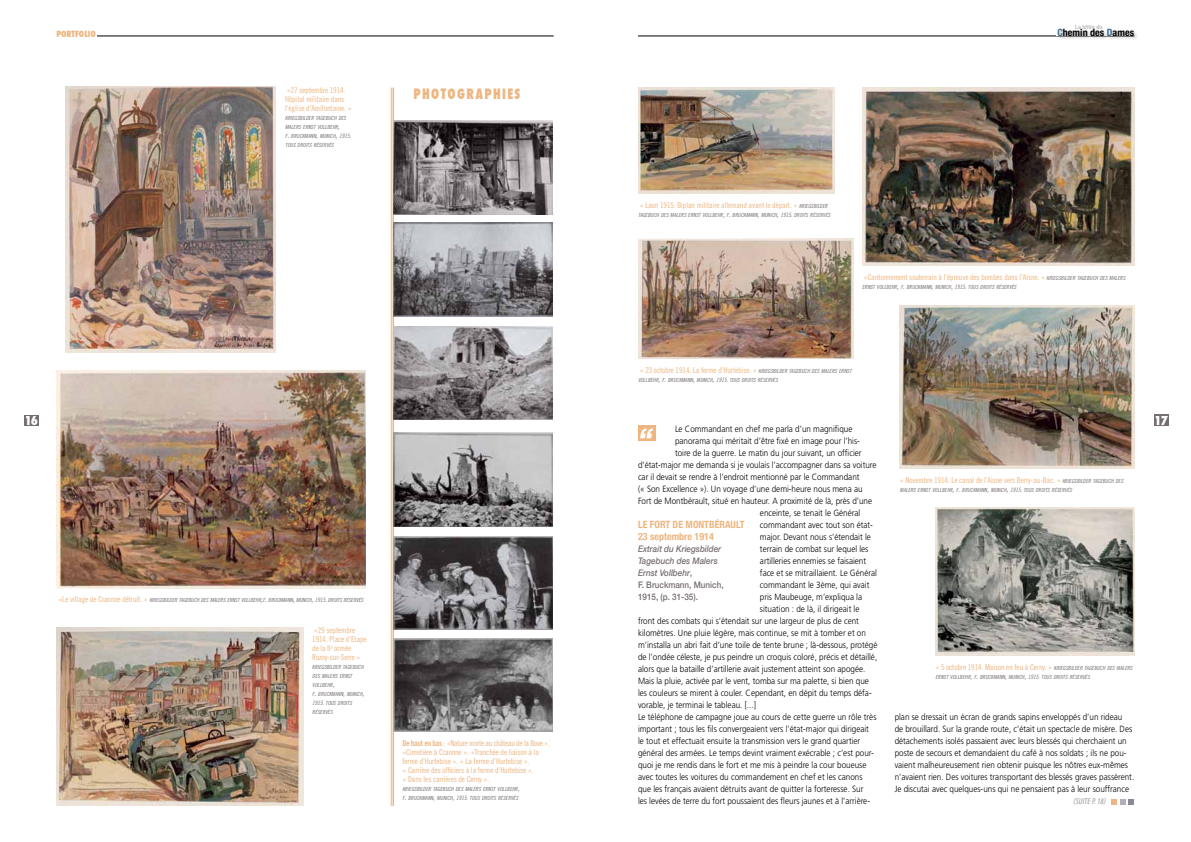
<style>
.page{position:relative;width:1191px;height:842px;background:#fff}
.page>*{position:absolute;margin:0;border:0;box-sizing:border-box;transform-origin:0 0}
.t1{font:italic 700 30px "Helvetica Neue";color:#fff}
.t2{font:800 condensed 14px "Futura";letter-spacing:.11em;color:#edb681;scale:.9 1}
.t3{font:800 condensed 12px "Futura";color:#fff}
.t4{font:700 condensed 10px/12px "Helvetica Neue";color:#edb681}
.t5{font:700 condensed 10px "Helvetica Neue";letter-spacing:.005em;color:#000}
.t6{font:300 9px/12px "Frutiger";color:#000;scale:.9 1}
.t7{font:italic 500 9px/12px "Helvetica Neue";color:#756e73;scale:.9 1}
.t8{font:italic condensed 8.5px "Myriad Pro";letter-spacing:.02em;color:#939598}
.t9{font:800 condensed 8.4px "Futura";color:#edb681}
.t10{font:8px/9px "Trade Gothic LT Std Cn 18";letter-spacing:-.01em;color:#edb681}
.t11{font:700 condensed 6px "Helvetica Neue";color:#bcbec0}
.t12{font:5.6px/9px "Trade Gothic LT Std Cn 18 Obl";color:#756e73}
.s1{font-size:8px}
.s2{font-size:6px}
.s3{color:#3b6e8f}
.s4{font-family:"Trade Gothic LT Std Cn 18 Obl";font-size:5.6px;color:#756e73}
.s5{font-weight:700;font-style:normal;font-stretch:condensed}
.s6{font-style:normal}
.s7{font-family:"Trade Gothic LT Std Cn 18";font-size:8px;color:#edb681}
.s8{font-family:"Trade Gothic LT Std Bd Cn 20"}
</style>
<div class="page">
<div style="left:1154px;top:415px;width:14px;height:11px;background:#756e73"></div>
<div style="left:25px;top:415px;width:14px;height:11px;background:#756e73"></div>
<hr style="left:72px;top:36px;width:481px;height:1px;background:#000">
<div style="left:53px;top:26px;width:44px;height:12px;background:#fff"></div>
<hr style="left:638px;top:36px;width:496px;height:1px;background:#000">
<div style="left:1057px;top:28px;width:82px;height:13px;background:#000;opacity:.25"></div>
<hr style="left:391px;top:88px;width:1px;height:718px;background:#edb681">
<hr style="left:392px;top:88px;width:2px;height:718px;background:#edb681">
<img style="left:394px;top:121px;width:159px;height:93px">
<img style="left:394px;top:223px;width:159px;height:93px">
<img style="left:394px;top:638px;width:159px;height:94px">
<img style="left:394px;top:326px;width:159px;height:94px">
<img style="left:394px;top:536px;width:159px;height:94px">
<img style="left:394px;top:433px;width:159px;height:93px">
<img style="left:57px;top:627px;width:246px;height:179px">
<img style="left:65px;top:86px;width:210px;height:266px">
<img style="left:57px;top:370px;width:309px;height:218px">
<div style="left:638px;top:426px;width:17px;height:15px;background:#edb681"></div>
<img style="left:638px;top:88px;width:196px;height:105px">
<img style="left:638px;top:239px;width:215px;height:120px">
<img style="left:935px;top:508px;width:199px;height:148px">
<img style="left:862px;top:88px;width:272px;height:178px">
<img style="left:900px;top:305px;width:234px;height:163px">
<svg style="left:1111px;top:799px;width:23px;height:5px"></svg>
<p class="t9" style="left:56px;top:28px;width:41px">PORTFOLIO</p>
<p class="t10" style="left:285px;top:86px;width:68px">«27 septembre 1914.<br>Hôpital militaire dans l’église d’Amifontaine. »</p>
<p class="t12" style="left:285px;top:114px;width:67px">KRIEGSBILDER TAGEBUCH DES<br>MALERS ERNST VOLLBEHR<span class="s1">,<br></span>F<span class="s1">.</span> BRUCKMANN<span class="s1">,</span> MUNICH<span class="s1">,</span> <span class="s2">1915.<br></span>TOUS DROITS RÉSERVÉS</p>
<h2 class="t2" style="left:413px;top:84px;width:120px">PHOTOGRAPHIES</h2>
<p class="t11" style="left:1075px;top:22px;width:29px">La lettre du</p>
<p class="t5" style="left:1057px;top:24px;width:78px"><span class="s3">C</span>hemin des <span class="s3">D</span>ames</p>
<p class="t10" style="left:639px;top:200px;width:189px">« Laon 1915. Biplan militaire allemand avant le départ. » <span class="s4">KRIEGSBILDER</span></p>
<p class="t12" style="left:638px;top:210px;width:194px">TAGEBUCH DES MALERS ERNST VOLLBEHR<span class="s1">,</span> F<span class="s1">.</span> BRUCKMANN<span class="s1">,</span> MUNICH<span class="s1">,</span> <span class="s2">1915.</span> DROITS RÉSERVÉS</p>
<p class="t10" style="left:863px;top:273px;width:263px">«Cantonnement souterrain à l’épreuve des bombes dans l’Aisne. » <span class="s4">KRIEGSBILDER TAGEBUCH DES MALERS</span></p>
<p class="t12" style="left:862px;top:283px;width:156px">ERNST VOLLBEHR<span class="s1">,</span> F<span class="s1">.</span> BRUCKMANN<span class="s1">,</span> MUNICH<span class="s1">,</span> <span class="s2">1915.</span> TOUS DROITS RÉSERVÉS</p>
<p class="t10" style="left:639px;top:365px;width:213px">« 23 octobre 1914. La ferme d’Hurtebise. » <span class="s4">KRIEGSBILDER TAGEBUCH DES MALERS ERNST</span></p>
<p class="t12" style="left:638px;top:375px;width:141px">VOLLBEHR<span class="s1">,</span> F<span class="s1">.</span> BRUCKMANN<span class="s1">,</span> MUNICH<span class="s1">,</span> <span class="s2">1915.</span> TOUS DROITS RÉSERVÉS</p>
<h3 class="t3" style="left:24px;top:412px;width:15px">16</h3>
<h3 class="t3" style="left:1154px;top:412px;width:15px">17</h3>
<p class="t6" style="left:675px;top:423px;width:199px">Le Commandant en chef me parla d’un magnifique</p>
<p class="t6" style="left:675px;top:435px;width:207px">panorama qui méritait d’être fixé en image pour l’his-</p>
<p class="t6" style="left:675px;top:447px;width:209px">toire de la guerre. Le matin du jour suivant, un officier</p>
<p class="t6" style="left:638px;top:459px;width:266px">d’état-major me demanda si je voulais l’accompagner dans sa voiture</p>
<p class="t6" style="left:638px;top:471px;width:248px">car il devait se rendre à l’endroit mentionné par le Commandant</p>
<p class="t6" style="left:638px;top:483px;width:251px">(« Son Excellence »). Un voyage d’une demi-heure nous mena au</p>
<p class="t6" style="left:638px;top:495px;width:262px">Fort de Montbérault, situé en hauteur. A proximité de là, près d’une</p>
<p class="t6" style="left:760px;top:507px;width:113px">enceinte, se tenait le Général</p>
<p class="t6" style="left:760px;top:519px;width:127px">commandant avec tout son état-</p>
<p class="t6" style="left:760px;top:531px;width:125px">major. Devant nous s’étendait le</p>
<p class="t6" style="left:760px;top:543px;width:122px">terrain de combat sur lequel les</p>
<p class="t6" style="left:760px;top:555px;width:119px">artilleries ennemies se faisaient</p>
<p class="t6" style="left:760px;top:567px;width:131px">face et se mitraillaient. Le Général</p>
<p class="t6" style="left:760px;top:579px;width:123px">commandant le 3ème, qui avait</p>
<p class="t6" style="left:760px;top:591px;width:115px">pris Maubeuge, m’expliqua la</p>
<p class="t6" style="left:760px;top:603px;width:112px">situation : de là, il dirigeait le</p>
<p class="t6" style="left:638px;top:615px;width:247px">front des combats qui s’étendait sur une largeur de plus de cent</p>
<p class="t6" style="left:638px;top:627px;width:255px">kilomètres. Une pluie légère, mais continue, se mit à tomber et on</p>
<p class="t6" style="left:638px;top:639px;width:267px">m’installa un abri fait d’une toile de tente brune ; là-dessous, protégé</p>
<p class="t6" style="left:638px;top:651px;width:267px">de l’ondée céleste, je pus peindre un croquis coloré, précis et détaillé,</p>
<p class="t6" style="left:638px;top:663px;width:254px">alors que la bataille d’artillerie avait justement atteint son apogée.</p>
<p class="t6" style="left:638px;top:675px;width:258px">Mais la pluie, activée par le vent, tomba sur ma palette, si bien que</p>
<p class="t6" style="left:638px;top:687px;width:261px">les couleurs se mirent à couler. Cependant, en dépit du temps défa-</p>
<p class="t6" style="left:638px;top:699px;width:133px">vorable, je terminai le tableau. [...]</p>
<p class="t6" style="left:638px;top:711px;width:266px">Le téléphone de campagne joue au cours de cette guerre un rôle très</p>
<p class="t6" style="left:638px;top:723px;width:258px">important ; tous les fils convergeaient vers l’état-major qui dirigeait</p>
<p class="t6" style="left:638px;top:735px;width:248px">le tout et effectuait ensuite la transmission vers le grand quartier</p>
<p class="t6" style="left:638px;top:747px;width:264px">général des armées. Le temps devint vraiment exécrable ; c’est pour-</p>
<p class="t6" style="left:638px;top:759px;width:255px">quoi je me rendis dans le fort et me mis à peindre la cour boueuse</p>
<p class="t6" style="left:638px;top:771px;width:251px">avec toutes les voitures du commandement en chef et les canons</p>
<p class="t6" style="left:638px;top:783px;width:252px">que les français avaient détruits avant de quitter la forteresse. Sur</p>
<p class="t6" style="left:638px;top:795px;width:259px">les levées de terre du fort poussaient des fleurs jaunes et à l’arrière-</p>
<h1 class="t1" style="left:638px;top:415px;width:16px">“</h1>
<p class="t10" style="left:900px;top:475px;width:225px">« Novembre 1914. Le canal de l’Aisne vers Berry-au-Bac. » <span class="s4">KRIEGSBILDER TAGEBUCH DES</span></p>
<p class="t12" style="left:900px;top:485px;width:173px">MALERS ERNST VOLLBEHR<span class="s1">,</span> F<span class="s1">.</span> BRUCKMANN<span class="s1">,</span> MUNICH<span class="s1">,</span> <span class="s2">1915.</span> TOUS DROITS RÉSERVÉS</p>
<p class="t4" style="left:638px;top:518px;width:108px">le fort de montbérault<br>23 septembre 1914</p>
<p class="t7" style="left:638px;top:542px;width:97px">Extrait du Kriegsbilder<br>Tagebuch des Malers<br>Ernst Vollbehr<span class="s5">,<br></span><span class="s6">F. Bruckmann, Munich,<br>1915, (p. 31-35).</span></p>
<p class="t12" style="left:58px;top:595px;width:306px"><span class="s7">«Le village de Craonne détruit. »</span> KRIEGSBILDER TAGEBUCH DES MALERS ERNST VOLLBEHR<span class="s1">,</span>F<span class="s1">.</span> BRUCKMANN<span class="s1">,</span> MUNICH<span class="s1">,</span> <span class="s2">1915.</span> DROITS RÉSERVÉS</p>
<p class="t10" style="left:312px;top:626px;width:56px">«29 septembre<br>1914. Place d’Etape de la II<sup>e</sup> armée<br>Rozoy-sur-Serre »</p>
<p class="t12" style="left:312px;top:663px;width:54px">KRIEGSBILDER TAGEBUCH<br>DES MALERS ERNST<br>VOLLBEHR<span class="s1">,<br></span>F<span class="s1">.</span> BRUCKMANN<span class="s1">,</span> MUNICH<span class="s1">,<br></span><span class="s2">1915.</span> TOUS DROITS<br>RÉSERVÉS</p>
<p class="t10" style="left:935px;top:663px;width:198px">« 5 octobre 1914. Maison en feu à Cerny. » <span class="s4">KRIEGSBILDER TAGEBUCH DES MALERS</span></p>
<p class="t12" style="left:935px;top:673px;width:156px">ERNST VOLLBEHR<span class="s1">,</span> F<span class="s1">.</span> BRUCKMANN<span class="s1">,</span> MUNICH<span class="s1">,</span> <span class="s2">1915.</span> TOUS DROITS RÉSERVÉS</p>
<p class="t6" style="left:894px;top:711px;width:268px">plan se dressait un écran de grands sapins enveloppés d’un rideau<br>de brouillard. Sur la grande route, c’était un spectacle de misère. Des détachements isolés passaient avec leurs blessés qui cherchaient un poste de secours et demandaient du café à nos soldats ; ils ne pou&shy;vaient malheureusement rien obtenir puisque les nôtres eux-mêmes n’avaient rien. Des voitures transportant des blessés graves passèrent.<br>Je discutai avec quelques-uns qui ne pensaient pas à leur souffrance</p>
<p class="t8" style="left:1073px;top:796px;width:34px">(SUITE P. 18)</p>
<p class="t10" style="left:402px;top:738px;width:149px"><span class="s8">De haut en bas</span> : «Nature morte au château de la Bove ». «Cimetière à Craonne ». «Tranchée de liaison à la ferme d’Hurtebise ». « La ferme d’Hurtebise ».<br>« Carrière des officiers à la ferme d’Hurtebise ».<br>« Dans les carrières de Cerny ».</p>
<p class="t12" style="left:402px;top:785px;width:119px">KRIEGSBILDER TAGEBUCH DES MALERS ERNST VOLLBEHR<span class="s1">,<br></span>F<span class="s1">.</span> BRUCKMANN<span class="s1">,</span> MUNICH<span class="s1">,</span> <span class="s2">1915.</span> TOUS DROITS RÉSERVÉS</p>
</div>
